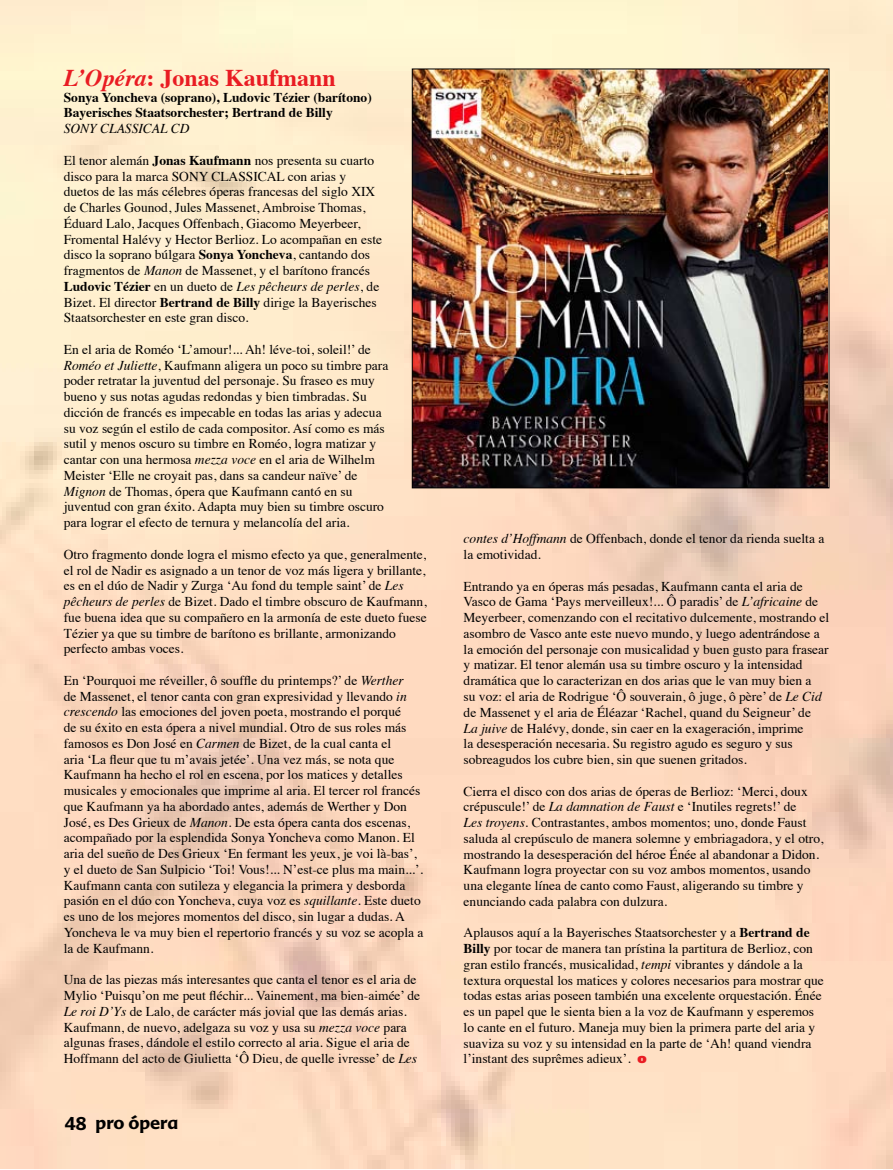
<style>
.page{position:relative;width:893px;height:1170px;background:#fff}
.page>*{position:absolute;margin:0;border:0;box-sizing:border-box;transform-origin:0 0}
.t1{font:700 24px "Times";color:#e91c23}
.t2{font:700 18px "Advert";color:#000}
.t3{font:900 18px "Frutiger";color:#000}
.t4{font:13.5px/15.8px "Times";color:#000}
.t5{font:700 13.5px/15.8px "Times";color:#000}
.t6{font:italic 13.5px "Times";color:#000}
.s1{font-style:italic}
.s2{font-weight:700}
.s3{font-family:"Frutiger";font-weight:900;color:#e91c23}
</style>
<div class="page">
<img style="left:0;top:0;width:893px;height:1167px">
<img style="left:414px;top:70px;width:413px;height:416px">
<h1 class="t1" style="left:64px;top:55px;width:274px"><span class="s1">L’Opéra</span>: Jonas Kaufmann</h1>
<p class="t5" style="left:64px;top:88px;width:310px">Sonya Yoncheva (soprano), Ludovic Tézier (barítono)<br>Bayerisches Staatsorchester; Bertrand de Billy</p>
<p class="t6" style="left:64px;top:117px;width:127px">SONY CLASSICAL CD</p>
<p class="t4" style="left:64px;top:151px;width:320px">El tenor alemán <span class="s2">Jonas Kaufmann</span> nos presenta su cuarto disco para la marca SONY CLASSICAL con arias y duetos de las más célebres óperas francesas del siglo XIX de Charles Gounod, Jules Massenet, Ambroise Thomas, Éduard Lalo, Jacques Offenbach, Giacomo Meyerbeer, Fromental Halévy y Hector Berlioz. Lo acompañan en este disco la soprano búlgara <span class="s2">Sonya Yoncheva</span>, cantando dos fragmentos de <span class="s1">Manon</span> de Massenet, y el barítono francés <span class="s2">Ludovic Tézier</span> en un dueto de <span class="s1">Les pêcheurs de perles</span>, de Bizet. El director <span class="s2">Bertrand de Billy</span> dirige la Bayerisches Staatsorchester en este gran disco.</p>
<p class="t4" style="left:64px;top:340px;width:326px">En el aria de Roméo ‘L’amour!... Ah! léve-toi, soleil!’ de <span class="s1">Roméo et Juliette</span>, Kaufmann aligera un poco su timbre para poder retratar la juventud del personaje. Su fraseo es muy bueno y sus notas agudas redondas y bien timbradas. Su dicción de francés es impecable en todas las arias y adecua su voz según el estilo de cada compositor. Así como es más sutil y menos oscuro su timbre en Roméo, logra matizar y cantar con una hermosa <span class="s1">mezza voce</span> en el aria de Wilhelm Meister ‘Elle ne croyait pas, dans sa candeur naïve’ de <span class="s1">Mignon</span> de Thomas, ópera que Kaufmann cantó en su juventud con gran éxito. Adapta muy bien su timbre oscuro para lograr el efecto de ternura y melancolía del aria.</p>
<p class="t4" style="left:64px;top:545px;width:364px">Otro fragmento donde logra el mismo efecto ya que, generalmente, el rol de Nadir es asignado a un tenor de voz más ligera y brillante, es en el dúo de Nadir y Zurga ‘Au fond du temple saint’ de <span class="s1">Les pêcheurs de perles</span> de Bizet. Dado el timbre obscuro de Kaufmann, fue buena idea que su compañero en la armonía de este dueto fuese Tézier ya que su timbre de barítono es brillante, armonizando perfecto ambas voces.</p>
<p class="t4" style="left:64px;top:671px;width:361px">En ‘Pourquoi me réveiller, ô souffle du printemps?’ de <span class="s1">Werther<br></span>de Massenet, el tenor canta con gran expresividad y llevando <span class="s1">in crescendo</span> las emociones del joven poeta, mostrando el porqué<br>de su éxito en esta ópera a nivel mundial. Otro de sus roles más famosos es Don José en <span class="s1">Carmen</span> de Bizet, de la cual canta el<br>aria ‘La fleur que tu m’avais jetée’. Una vez más, se nota que Kaufmann ha hecho el rol en escena, por los matices y detalles musicales y emocionales que imprime al aria. El tercer rol francés que Kaufmann ya ha abordado antes, además de Werther y Don José, es Des Grieux de <span class="s1">Manon</span>. De esta ópera canta dos escenas, acompañado por la esplendida Sonya Yoncheva como Manon. El aria del sueño de Des Grieux ‘En fermant les yeux, je voi là-bas’, y el dueto de San Sulpicio ‘Toi! Vous!... N’est-ce plus ma main...’.<br>Kaufmann canta con sutileza y elegancia la primera y desborda pasión en el dúo con Yoncheva, cuya voz es <span class="s1">squillante</span>. Este dueto es uno de los mejores momentos del disco, sin lugar a dudas. A Yoncheva le va muy bien el repertorio francés y su voz se acopla a la de Kaufmann.</p>
<p class="t4" style="left:64px;top:970px;width:358px">Una de las piezas más interesantes que canta el tenor es el aria de Mylio ‘Puisqu’on me peut fléchir... Vainement, ma bien-aimée’ de <span class="s1">Le roi D’Ys</span> de Lalo, de carácter más jovial que las demás arias.<br>Kaufmann, de nuevo, adelgaza su voz y usa su <span class="s1">mezza voce</span> para algunas frases, dándole el estilo correcto al aria. Sigue el aria de Hoffmann del acto de Giulietta ‘Ô Dieu, de quelle ivresse’ de <span class="s1">Les</span></p>
<h2 class="t3" style="left:59px;top:1109px;width:64px">48 pro</h2>
<h2 class="t3" style="left:162px;top:1109px;width:20px">ra</h2>
<h2 class="t2" style="left:65px;top:1111px;width:115px">48 pro ópera</h2>
<p class="t4" style="left:464px;top:529px;width:362px"><span class="s1">contes d’Hoffmann</span> de Offenbach, donde el tenor da rienda suelta a la emotividad.</p>
<p class="t4" style="left:464px;top:577px;width:367px">Entrando ya en óperas más pesadas, Kaufmann canta el aria de Vasco de Gama ‘Pays merveilleux!... Ô paradis’ de <span class="s1">L’africaine</span> de Meyerbeer, comenzando con el recitativo dulcemente, mostrando el asombro de Vasco ante este nuevo mundo, y luego adentrándose a la emoción del personaje con musicalidad y buen gusto para frasear y matizar. El tenor alemán usa su timbre oscuro y la intensidad dramática que lo caracterizan en dos arias que le van muy bien a<br>su voz: el aria de Rodrigue ‘Ô souverain, ô juge, ô père’ de <span class="s1">Le Cid </span>de Massenet y el aria de Éléazar ‘Rachel, quand du Seigneur’ de<br><span class="s1">La juive</span> de Halévy, donde, sin caer en la exageración, imprime<br>la desesperación necesaria. Su registro agudo es seguro y sus sobreagudos los cubre bien, sin que suenen gritados.</p>
<p class="t4" style="left:464px;top:781px;width:361px">Cierra el disco con dos arias de óperas de Berlioz: ‘Merci, doux crépuscule!’ de <span class="s1">La damnation de Faust</span> e ‘Inutiles regrets!’ de<br><span class="s1">Les troyens</span>. Contrastantes, ambos momentos; uno, donde Faust saluda al crepúsculo de manera solemne y embriagadora, y el otro, mostrando la desesperación del héroe Énée al abandonar a Didon.<br>Kaufmann logra proyectar con su voz ambos momentos, usando una elegante línea de canto como Faust, aligerando su timbre y enunciando cada palabra con dulzura.</p>
<p class="t4" style="left:464px;top:923px;width:362px">Aplausos aquí a la Bayerisches Staatsorchester y a <span class="s2">Bertrand de Billy</span> por tocar de manera tan prístina la partitura de Berlioz, con gran estilo francés, musicalidad, <span class="s1">tempi</span> vibrantes y dándole a la textura orquestal los matices y colores necesarios para mostrar que todas estas arias poseen también una excelente orquestación. Énée es un papel que le sienta bien a la voz de Kaufmann y esperemos lo cante en el futuro. Maneja muy bien la primera parte del aria y suaviza su voz y su intensidad en la parte de ‘Ah! quand viendra l’instant des suprêmes adieux’. <span class="s3">o</span></p>
</div>
